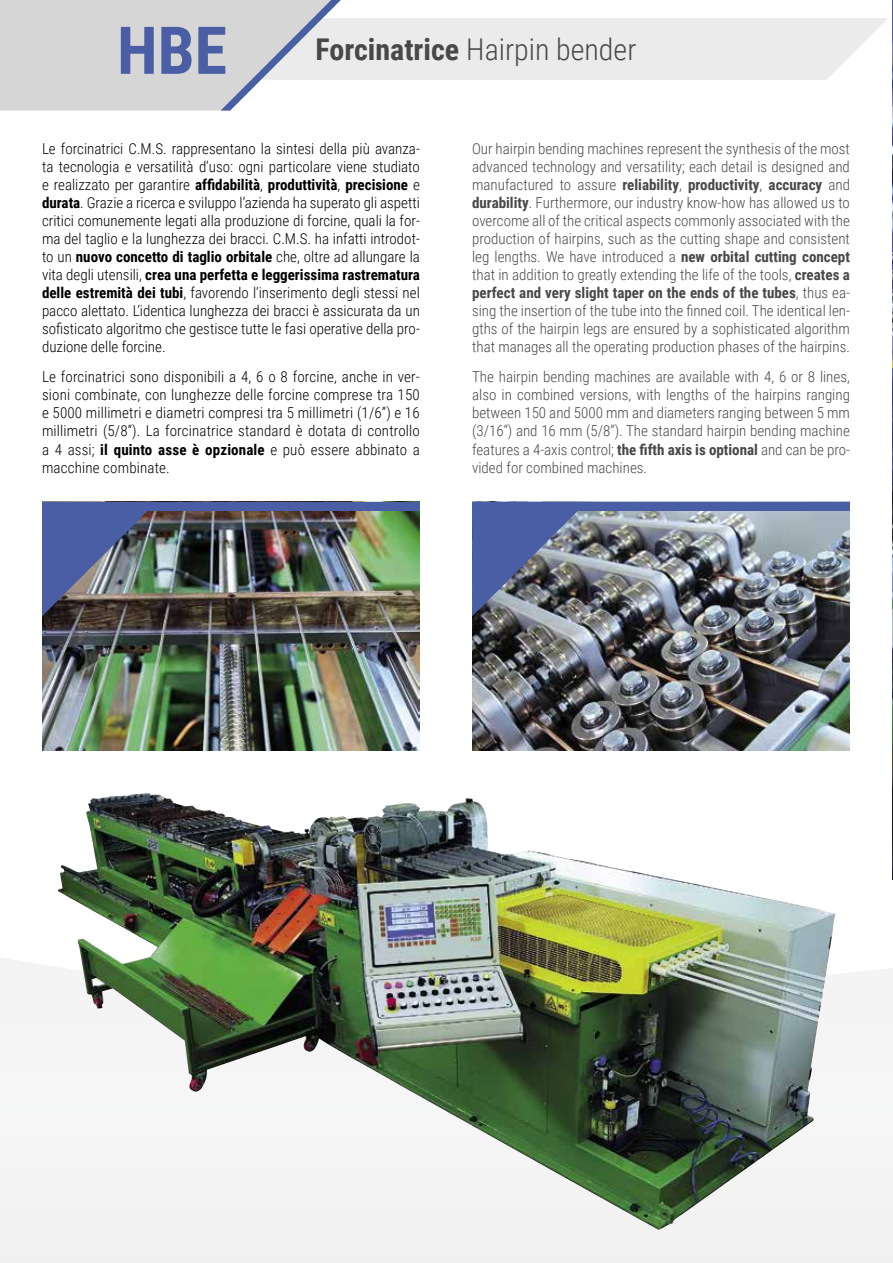
<style>
.page{position:relative;width:893px;height:1263px;background:#fff}
.page>*{position:absolute;margin:0;border:0;box-sizing:border-box;transform-origin:0 0}
.t1{font:700 66px "Roboto Condensed";color:#495ea4}
.t2{font:300 30px "Roboto Condensed";color:#484848}
.t3{font:300 15px/18px "Roboto Condensed";color:#484848;text-align:justify}
.t4{font:300 15px/18px "Roboto Condensed";color:#000;text-align:justify}
.s1{font-weight:700}
</style>
<div class="page">
<div style="left:0;top:958px;width:893px;height:305px;background:#f2f2f2"></div>
<img style="left:892px;top:111px;width:1px;height:768px">
<img style="left:58px;top:794px;width:778px;height:436px">
<img style="left:472px;top:510px;width:378px;height:240px">
<img style="left:42px;top:510px;width:378px;height:240px">
<svg style="left:892px;top:368px;width:1px;height:115px"></svg>
<div style="left:42px;top:502px;width:378px;height:8px;background:#495ea4"></div>
<div style="left:472px;top:502px;width:378px;height:8px;background:#495ea4"></div>
<img style="left:42px;top:510px;width:106px;height:106px">
<img style="left:472px;top:510px;width:106px;height:106px">
<svg style="left:0;top:0;width:893px;height:111px"></svg>
<h1 class="t1" style="left:117px;top:4px;width:111px">HBE</h1>
<h2 class="t2" style="left:316px;top:29px;width:322px"><span class="s1">Forcinatrice</span> Hairpin bender</h2>
<p class="t4" style="left:42px;top:139px;width:379px">Le forcinatrici C.M.S. rappresentano la sintesi della più avanza&shy;ta tecnologia e versatilità d’uso: ogni particolare viene studiato e realizzato per garantire <span class="s1">affidabilità</span>, <span class="s1">produttività</span>, <span class="s1">precisione</span> e <span class="s1">durata</span>. Grazie a ricerca e sviluppo l’azienda ha superato gli aspetti critici comunemente legati alla produzione di forcine, quali la for&shy;ma del taglio e la lunghezza dei bracci. C.M.S. ha infatti introdot&shy;to un <span class="s1">nuovo concetto di taglio orbitale</span> che, oltre ad allungare la vita degli utensili, <span class="s1">crea una perfetta e leggerissima rastrematura delle estremità dei tubi</span>, favorendo l’inserimento degli stessi nel pacco alettato. L’identica lunghezza dei bracci è assicurata da un sofisticato algoritmo che gestisce tutte le fasi operative della pro&shy;duzione delle forcine.</p>
<p class="t4" style="left:42px;top:368px;width:379px">Le forcinatrici sono disponibili a 4, 6 o 8 forcine, anche in ver&shy;sioni combinate, con lunghezze delle forcine comprese tra 150 e 5000 millimetri e diametri compresi tra 5 millimetri (1/6”) e 16 millimetri (5/8”). La forcinatrice standard è dotata di controllo a 4 assi; <span class="s1">il quinto asse è opzionale</span> e può essere abbinato a macchine combinate.</p>
<p class="t3" style="left:472px;top:139px;width:379px">Our hairpin bending machines represent the synthesis of the most advanced technology and versatility; each detail is designed and manufactured to assure <span class="s1">reliability</span>, <span class="s1">productivity</span>, <span class="s1">accuracy</span> and <span class="s1">durability</span>. Furthermore, our industry know-how has allowed us to overcome all of the critical aspects commonly associated with the production of hairpins, such as the cutting shape and consistent leg lengths. We have introduced a <span class="s1">new orbital cutting concept </span>that in addition to greatly extending the life of the tools, <span class="s1">creates a perfect and very slight taper on the ends of the tubes</span>, thus ea&shy;sing the insertion of the tube into the finned coil. The identical len&shy;gths of the hairpin legs are ensured by a sophisticated algorithm that manages all the operating production phases of the hairpins.</p>
<p class="t3" style="left:472px;top:368px;width:379px">The hairpin bending machines are available with 4, 6 or 8 lines, also in combined versions, with lengths of the hairpins ranging between 150 and 5000 mm and diameters ranging between 5 mm (3/16“) and 16 mm (5/8”). The standard hairpin bending machine features a 4-axis control; <span class="s1">the fifth axis is optional</span> and can be pro&shy;vided for combined machines.</p>
</div>
